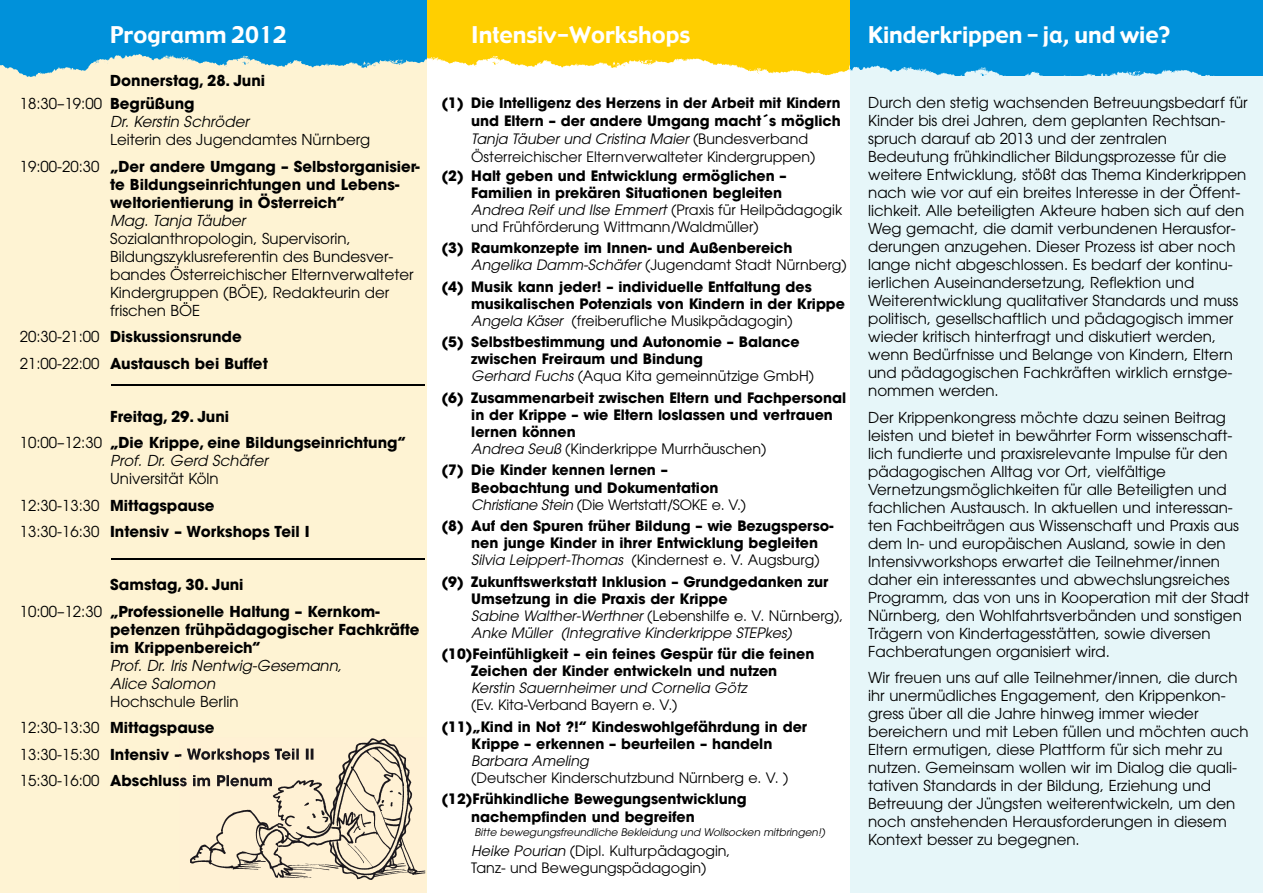
<style>
.page{position:relative;width:1263px;height:893px;background:#fff}
.page>*{position:absolute;margin:0;border:0;box-sizing:border-box;transform-origin:0 0}
.t1{font:22.5px "Gadget";color:#fff}
.t2{font:15px/18px "Q Avant Garde";color:#000}
.t3{font:700 15px/26.5px "Q Avant Garde";color:#000}
.t4{font:italic 15px/18px "Q Avant Garde";color:#000}
.t5{font:700 14.25px/17.1px "Q Avant Garde";color:#000}
.t6{font:14.25px/17.1px "Q Avant Garde";color:#000}
.t7{font:italic 14.25px "Q Avant Garde";color:#000}
.t8{font:italic 10.5px "Q Avant Garde";color:#000}
.s1{font-weight:400}
.s2{font-weight:700}
.s3{font-weight:400;font-style:italic}
.s4{font-style:italic}
</style>
<div class="page">
<img style="left:427px;top:0;width:423px;height:76px">
<div style="left:0;top:0;width:427px;height:893px;background:#fef3d3"></div>
<div style="left:850px;top:0;width:413px;height:893px;background:#e6f6f9"></div>
<img style="left:0;top:0;width:427px;height:77px">
<div style="left:850px;top:0;width:413px;height:76px;background:#0091da"></div>
<hr style="left:112px;top:385px;width:313px;height:1px;background:#000">
<hr style="left:112px;top:559px;width:313px;height:1px;background:#000">
<img style="left:181px;top:738px;width:244px;height:142px">
<img style="left:180px;top:749px;width:133px;height:13px">
<img style="left:180px;top:775px;width:92px;height:11px">
<h1 class="t1" style="left:110px;top:22px;width:178px">Programm 2012</h1>
<p class="t3" style="left:20px;top:69px;width:247px;line-height:23.5px;text-indent:90px">Donnerstag, 28. Juni<br><span class="s1">18:30–19:00</span> Begrüßung</p>
<p class="t4" style="left:110px;top:113px;width:140px">Dr. Kerstin Schröder</p>
<p class="t2" style="left:20px;top:127px;width:401px;line-height:26.5px;text-indent:90px">Leiterin des Jugendamtes Nürnberg<br>19:00-20:30 <span class="s2">„Der andere Umgang – Selbstorganisier-</span></p>
<p class="t3" style="left:110px;top:175px;width:291px;line-height:18px">te Bildungseinrichtungen und Lebens&shy;weltorientierung in Österreich“</p>
<p class="t4" style="left:110px;top:212px;width:137px">Mag. Tanja Täuber</p>
<p class="t2" style="left:110px;top:230px;width:305px">Sozialanthropologin, Supervisorin, Bildungszyklusreferentin des Bundesver&shy;bandes Österreichischer Elternverwalteter Kindergruppen (BÖE), Redakteurin der frischen BÖE</p>
<p class="t3" style="left:20px;top:324px;width:250px"><span class="s1">20:30-21:00</span> Diskussionsrunde<br><span class="s1">21:00-22:00</span> Austausch bei Buffet</p>
<p class="t3" style="left:20px;top:403px;width:388px;text-indent:90px">Freitag, 29. Juni<br><span class="s1">10:00–12:30</span> „Die Krippe, eine Bildungseinrichtung“</p>
<p class="t4" style="left:110px;top:452px;width:159px">Prof. Dr. Gerd Schäfer</p>
<p class="t2" style="left:20px;top:466px;width:291px;line-height:26.5px;text-indent:90px">Universität Köln<br>12:30-13:30 <span class="s2">Mittagspause<br></span>13:30-16:30 <span class="s2">Intensiv – Workshops Teil I</span></p>
<p class="t3" style="left:20px;top:572px;width:361px;text-indent:90px">Samstag, 30. Juni<br><span class="s1">10:00–12:30</span> „Professionelle Haltung – Kernkom-</p>
<p class="t3" style="left:110px;top:621px;width:311px;line-height:18px">petenzen frühpädagogischer Fachkräfte im Krippenbereich“</p>
<p class="t4" style="left:110px;top:657px;width:233px">Prof. Dr. Iris Nentwig-Gesemann,<br>Alice Salomon</p>
<p class="t3" style="left:20px;top:688px;width:296px;text-indent:90px"><span class="s1">Hochschule Berlin<br>12:30-13:30</span> Mittagspause<br><span class="s1">13:30-15:30</span> Intensiv – Workshops Teil II<br><span class="s1">15:30-16:00</span> Abschluss im Plenum</p>
<h1 class="t1" style="left:471px;top:22px;width:221px">Intensiv-Workshops</h1>
<p class="t5" style="left:471px;top:94px;width:371px;line-height:18px;text-indent:-30px">(1) Die Intelligenz des Herzens in der Arbeit mit Kindern und Eltern – der andere Umgang macht´s möglich <span class="s3">Tanja Täuber und Cristina Maier</span> <span class="s1">(Bundesverband Österreichischer Elternverwalteter Kindergruppen)</span></p>
<p class="t5" style="left:471px;top:167px;width:372px;text-indent:-30px">(2) Halt geben und Entwicklung ermöglichen – Familien in prekären Situationen begleiten<br><span class="s3">Andrea Reif und Ilse Emmert</span> <span class="s1">(Praxis für Heilpädagogik und Frühförderung Wittmann/Waldmüller)</span></p>
<p class="t5" style="left:471px;top:240px;width:377px;text-indent:-30px">(3) Raumkonzepte im Innen- und Außenbereich<br><span class="s3">Angelika Damm-Schäfer</span> <span class="s1">(Jugendamt Stadt Nürnberg)</span></p>
<p class="t5" style="left:471px;top:278px;width:375px;text-indent:-30px">(4) Musik kann jeder! – individuelle Entfaltung des musikalischen Potenzials von Kindern in der Krippe<br><span class="s3">Angela Käser</span> <span class="s1">(freiberufliche Musikpädagogin)</span></p>
<p class="t5" style="left:471px;top:334px;width:344px;text-indent:-30px">(5) Selbstbestimmung und Autonomie – Balance zwischen Freiraum und Bindung<br><span class="s3">Gerhard Fuchs</span> <span class="s1">(Aqua Kita gemeinnützige GmbH)</span></p>
<p class="t5" style="left:471px;top:389px;width:376px;text-indent:-30px">(6) Zusammenarbeit zwischen Eltern und Fachpersonal in der Krippe – wie Eltern loslassen und vertrauen lernen können<br><span class="s3">Andrea Seuß</span> <span class="s1">(Kinderkrippe Murrhäuschen)</span></p>
<p class="t5" style="left:471px;top:462px;width:276px;text-indent:-30px">(7) Die Kinder kennen lernen –<br>Beobachtung und Dokumentation<br><span class="s3">Christiane Stein</span> <span class="s1">(Die Wertstatt/SOKE e. V.)</span></p>
<p class="t5" style="left:471px;top:518px;width:364px;text-indent:-30px">(8) Auf den Spuren früher Bildung – wie Bezugsperso&shy;nen junge Kinder in ihrer Entwicklung begleiten<br><span class="s3">Silvia Leippert-Thomas</span> <span class="s1">(Kindernest e. V. Augsburg)</span></p>
<p class="t5" style="left:471px;top:573px;width:374px;text-indent:-30px">(9) Zukunftswerkstatt Inklusion – Grundgedanken zur Umsetzung in die Praxis der Krippe<br><span class="s3">Sabine Walther-Werthner</span> <span class="s1">(Lebenshilfe e. V. Nürnberg), </span><span class="s3">Anke Müller (Integrative Kinderkrippe STEPkes)</span></p>
<p class="t5" style="left:441px;top:646px;width:374px;text-align:center">(10)Feinfühligkeit – ein feines Gespür für die feinen<br>Zeichen der Kinder entwickeln und nutzen</p>
<p class="t7" style="left:471px;top:681px;width:277px">Kerstin Sauernheimer und Cornelia Götz</p>
<p class="t6" style="left:471px;top:697px;width:208px">(Ev. Kita-Verband Bayern e. V.)</p>
<p class="t5" style="left:441px;top:718px;width:367px;text-align:center">(11)„Kind in Not ?!“ Kindeswohlgefährdung in der<br>Krippe – erkennen – beurteilen – handeln</p>
<p class="t7" style="left:471px;top:754px;width:119px">Barbara Ameling</p>
<p class="t6" style="left:471px;top:770px;width:319px">(Deutscher Kinderschutzbund Nürnberg e. V. )</p>
<p class="t5" style="left:471px;top:791px;width:277px;text-indent:-30px">(12)Frühkindliche Bewegungsentwicklung nachempfinden und begreifen</p>
<p class="t8" style="left:474px;top:827px;width:352px">Bitte bewegungsfreundliche Bekleidung und Wollsocken mitbringen!)</p>
<p class="t6" style="left:471px;top:842px;width:261px"><span class="s4">Heike Pourian</span> (Dipl. Kulturpädagogin,<br>Tanz- und Bewegungspädagogin)</p>
<h1 class="t1" style="left:868px;top:22px;width:304px">Kinderkrippen – ja, und wie?</h1>
<p class="t2" style="left:868px;top:94px;width:381px">Durch den stetig wachsenden Betreuungsbedarf für Kinder bis drei Jahren, dem geplanten Rechtsan&shy;spruch darauf ab 2013 und der zentralen Bedeutung frühkindlicher Bildungsprozesse für die weitere Entwicklung, stößt das Thema Kinderkrippen nach wie vor auf ein breites Interesse in der Öffent&shy;lichkeit. Alle beteiligten Akteure haben sich auf den Weg gemacht, die damit verbundenen Herausfor&shy;derungen anzugehen. Dieser Prozess ist aber noch lange nicht abgeschlossen. Es bedarf der kontinu&shy;ierlichen Auseinandersetzung, Reflektion und Weiterentwicklung qualitativer Standards und muss politisch, gesellschaftlich und pädagogisch immer wieder kritisch hinterfragt und diskutiert werden, wenn Bedürfnisse und Belange von Kindern, Eltern und pädagogischen Fachkräften wirklich ernstge&shy;nommen werden.</p>
<p class="t2" style="left:868px;top:409px;width:383px">Der Krippenkongress möchte dazu seinen Beitrag leisten und bietet in bewährter Form wissenschaft&shy;lich fundierte und praxisrelevante Impulse für den pädagogischen Alltag vor Ort, vielfältige Vernetzungsmöglichkeiten für alle Beteiligten und fachlichen Austausch. In aktuellen und interessan&shy;ten Fachbeiträgen aus Wissenschaft und Praxis aus dem In- und europäischen Ausland, sowie in den Intensivworkshops erwartet die Teilnehmer/innen daher ein interessantes und abwechslungsreiches Programm, das von uns in Kooperation mit der Stadt Nürnberg, den Wohlfahrtsverbänden und sonstigen Trägern von Kindertagesstätten, sowie diversen Fachberatungen organisiert wird.</p>
<p class="t2" style="left:868px;top:669px;width:382px">Wir freuen uns auf alle Teilnehmer/innen, die durch ihr unermüdliches Engagement, den Krippenkon&shy;gress über all die Jahre hinweg immer wieder bereichern und mit Leben füllen und möchten auch Eltern ermutigen, diese Plattform für sich mehr zu nutzen. Gemeinsam wollen wir im Dialog die quali&shy;tativen Standards in der Bildung, Erziehung und Betreuung der Jüngsten weiterentwickeln, um den noch anstehenden Herausforderungen in diesem Kontext besser zu begegnen.</p>
</div>
